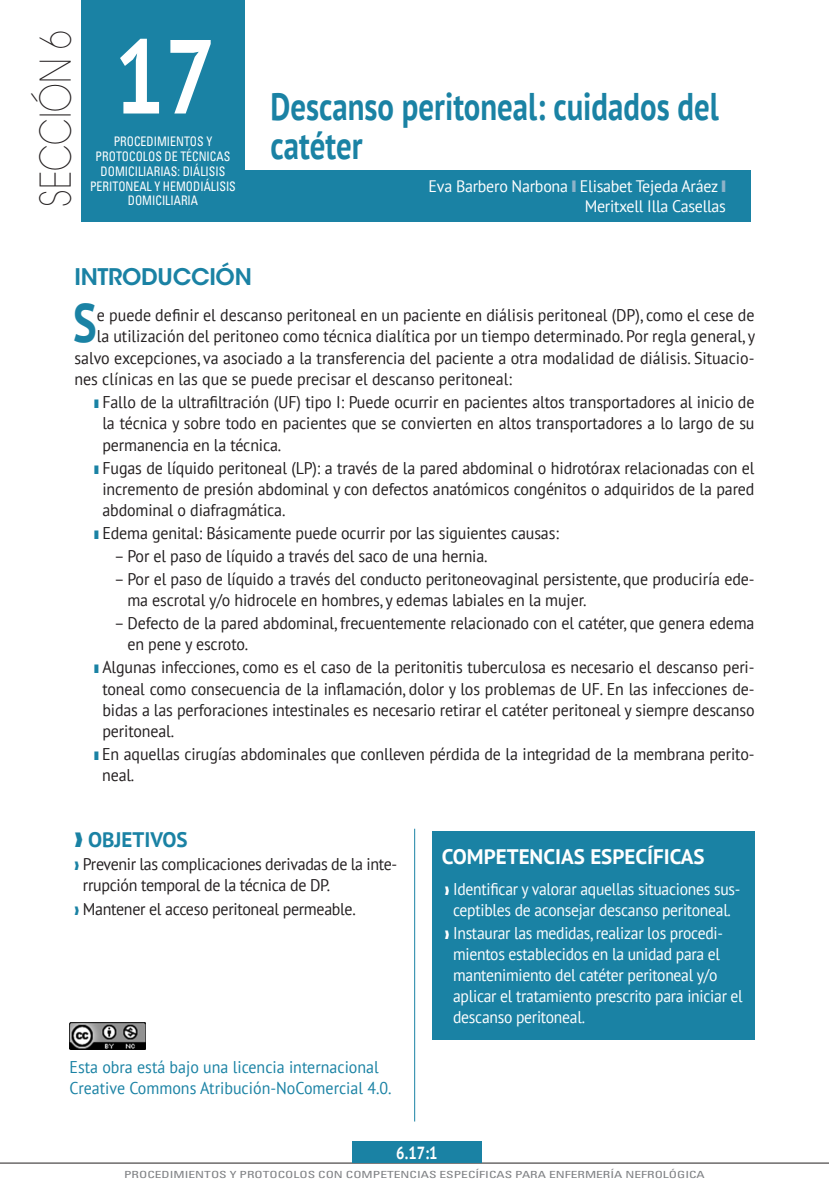
<style>
.page{position:relative;width:829px;height:1191px;background:#fff}
.page>*{position:absolute;margin:0;border:0;box-sizing:border-box;transform-origin:0 0}
.t1{font:700 105px "PT Sans";color:#fff;scale:.85 1}
.t2{font:700 54.07px "PT Sans";color:#1a82a4;scale:.82 1}
.t3{font:200 42px "ITC Avant Garde Std";color:#231f20;scale:.8 1}
.TITULAR{font:700 38.5px/38.5px "PT Sans";color:#1a82a4;scale:.8 1}
.INTRODUCCIÓN{font:600 22.75px "ITC Avant Garde Std";letter-spacing:-.015em;color:#1a82a4}
.t4{font:700 21px "PT Sans";color:#fff}
.LADILLO{font:700 21px "PT Sans";color:#1a82a4}
.t5{font:700 17.5px "PT Sans";color:#fff;scale:.85 1}
.CPO_DE_TEXTO_GENERAL{font:16.97px/21.3px "PT Sans";letter-spacing:-.01em;color:#231f20;scale:.94 1}
.t6{font:16.97px/21px "PT Sans";letter-spacing:-.015em;color:#fff;text-align:center;scale:.92 1}
.t7{font:16.97px/20.3px "PT Sans";color:#1a82a4;scale:.94 1}
.AUTORES{font:16.62px "PT Sans";letter-spacing:-.015em;color:#fff;scale:.96 1}
.BAJO_NUMERO{font:condensed 13.12px/14.9px "Univers LT Std";color:#fff;text-align:center;scale:.9 1}
.t8{font:condensed 9.8px "Univers LT Std";color:#808285;scale:1.37 1}
.s1{color:#8fb3c9}
.s2{color:#1a82a4}
</style>
<div class="page">
<hr style="left:0;top:1162px;width:828px;height:1px;background:#231f20">
<hr style="left:414px;top:828px;width:1px;height:293px;background:#1a82a4">
<div style="left:432px;top:831px;width:322px;height:208px;background:#1a82a4"></div>
<div style="left:241px;top:171px;width:509px;height:51px;background:#1a82a4"></div>
<div style="left:81px;top:0;width:163px;height:222px;background:#1a82a4"></div>
<div style="left:352px;top:1141px;width:129px;height:22px;background:#1a82a4"></div>
<img style="left:69px;top:1022px;width:77px;height:27px">
<p class="t3" style="left:31px;top:207px;width:222px;rotate:-90deg">SECCIÓN 6</p>
<p class="t1" style="left:114px;top:7px;width:121px">17</p>
<p class="BAJO_NUMERO" style="left:90px;top:134px;width:163px">PROCEDIMIENTOS Y<br>PROTOCOLOS DE TÉCNICAS<br>DOMICILIARIAS: DIÁLISIS<br>PERITONEAL Y HEMODIÁLISIS<br>DOMICILIARIA</p>
<p class="TITULAR" style="left:270px;top:87px;width:561px">Descanso peritoneal: cuidados del catéter</p>
<p class="AUTORES" style="left:428px;top:176px;width:311px">Eva Barbero Narbona <span class="s1">❙</span> Elisabet Tejeda Aráez <span class="s1">❙</span></p>
<p class="AUTORES" style="left:584px;top:196px;width:149px">Meritxell Illa Casellas</p>
<p class="INTRODUCCIÓN" style="left:74px;top:262px;width:179px">INTRODUCCIÓN</p>
<p class="t2" style="left:73px;top:287px;width:30px">S</p>
<p class="CPO_DE_TEXTO_GENERAL" style="left:97px;top:304px;width:701px">e puede definir el descanso peritoneal en un paciente en diálisis peritoneal (DP), como el cese de</p>
<p class="CPO_DE_TEXTO_GENERAL" style="left:97px;top:325px;width:701px">la utilización del peritoneo como técnica dialítica por un tiempo determinado. Por regla general, y</p>
<p class="CPO_DE_TEXTO_GENERAL" style="left:74px;top:347px;width:724px">salvo excepciones, va asociado a la transferencia del paciente a otra modalidad de diálisis. Situacio-</p>
<p class="CPO_DE_TEXTO_GENERAL" style="left:74px;top:368px;width:467px">nes clínicas en las que se puede precisar el descanso peritoneal:</p>
<p class="CPO_DE_TEXTO_GENERAL" style="left:102px;top:391px;width:695px;text-align:justify;text-indent:-8px"><span class="s2">❚</span> Fallo de la ultrafiltración (UF) tipo I: Puede ocurrir en pacientes altos transportadores al inicio de la técnica y sobre todo en pacientes que se convierten en altos transportadores a lo largo de su permanencia en la técnica.</p>
<p class="CPO_DE_TEXTO_GENERAL" style="left:102px;top:456px;width:695px;text-align:justify;text-indent:-8px"><span class="s2">❚</span> Fugas de líquido peritoneal (LP): a través de la pared abdominal o hidrotórax relacionadas con el incremento de presión abdominal y con defectos anatómicos congénitos o adquiridos de la pared abdominal o diafragmática.</p>
<p class="CPO_DE_TEXTO_GENERAL" style="left:94px;top:522px;width:495px"><span class="s2">❚</span> Edema genital: Básicamente puede ocurrir por las siguientes causas:</p>
<p class="CPO_DE_TEXTO_GENERAL" style="left:114px;top:545px;width:399px">– Por el paso de líquido a través del saco de una hernia.</p>
<p class="CPO_DE_TEXTO_GENERAL" style="left:127px;top:568px;width:668px;text-indent:-13px">– Por el paso de líquido a través del conducto peritoneovaginal persistente, que produciría ede&shy;ma escrotal y/o hidrocele en hombres, y edemas labiales en la mujer.</p>
<p class="CPO_DE_TEXTO_GENERAL" style="left:127px;top:612px;width:668px;text-indent:-13px">– Defecto de la pared abdominal, frecuentemente relacionado con el catéter, que genera edema en pene y escroto.</p>
<p class="CPO_DE_TEXTO_GENERAL" style="left:102px;top:656px;width:695px;text-align:justify;text-indent:-8px"><span class="s2">❚</span> Algunas infecciones, como es el caso de la peritonitis tuberculosa es necesario el descanso peri&shy;toneal como consecuencia de la inflamación, dolor y los problemas de UF. En las infecciones de&shy;bidas a las perforaciones intestinales es necesario retirar el catéter peritoneal y siempre descanso peritoneal.</p>
<p class="CPO_DE_TEXTO_GENERAL" style="left:102px;top:743px;width:695px;text-indent:-8px"><span class="s2">❚</span> En aquellas cirugías abdominales que conlleven pérdida de la integridad de la membrana perito&shy;neal.</p>
<p class="LADILLO" style="left:74px;top:825px;width:115px">❱ OBJETIVOS</p>
<p class="CPO_DE_TEXTO_GENERAL" style="left:83px;top:853px;width:336px;text-indent:-8px"><span class="s2">❱</span> Prevenir las complicaciones derivadas de la inte&shy;rrupción temporal de la técnica de DP.</p>
<p class="CPO_DE_TEXTO_GENERAL" style="left:74px;top:898px;width:301px"><span class="s2">❱</span> Mantener el acceso peritoneal permeable.</p>
<p class="t7" style="left:69px;top:1057px;width:344px">Esta obra está bajo una licencia internacional<br>Creative Commons Atribución-NoComercial 4.0.</p>
<p class="t4" style="left:441px;top:842px;width:264px">COMPETENCIAS ESPECÍFICAS</p>
<p class="t6" style="left:444px;top:877px;width:323px">❱ Identificar y valorar aquellas situaciones sus&shy;ceptibles de aconsejar descanso peritoneal.</p>
<p class="t6" style="left:453px;top:922px;width:316px;text-align:left;text-indent:-8px">❱ Instaurar las medidas, realizar los procedi&shy;mientos establecidos en la unidad para el mantenimiento del catéter peritoneal y/o aplicar el tratamiento prescrito para iniciar el descanso peritoneal.</p>
<p class="t5" style="left:396px;top:1141px;width:50px">6.17:1</p>
<p class="t8" style="left:124px;top:1168px;width:425px">PROCEDIMIENTOS Y PROTOCOLOS CON COMPETENCIAS ESPECÍFICAS PARA ENFERMERÍA NEFROLÓGICA</p>
</div>
